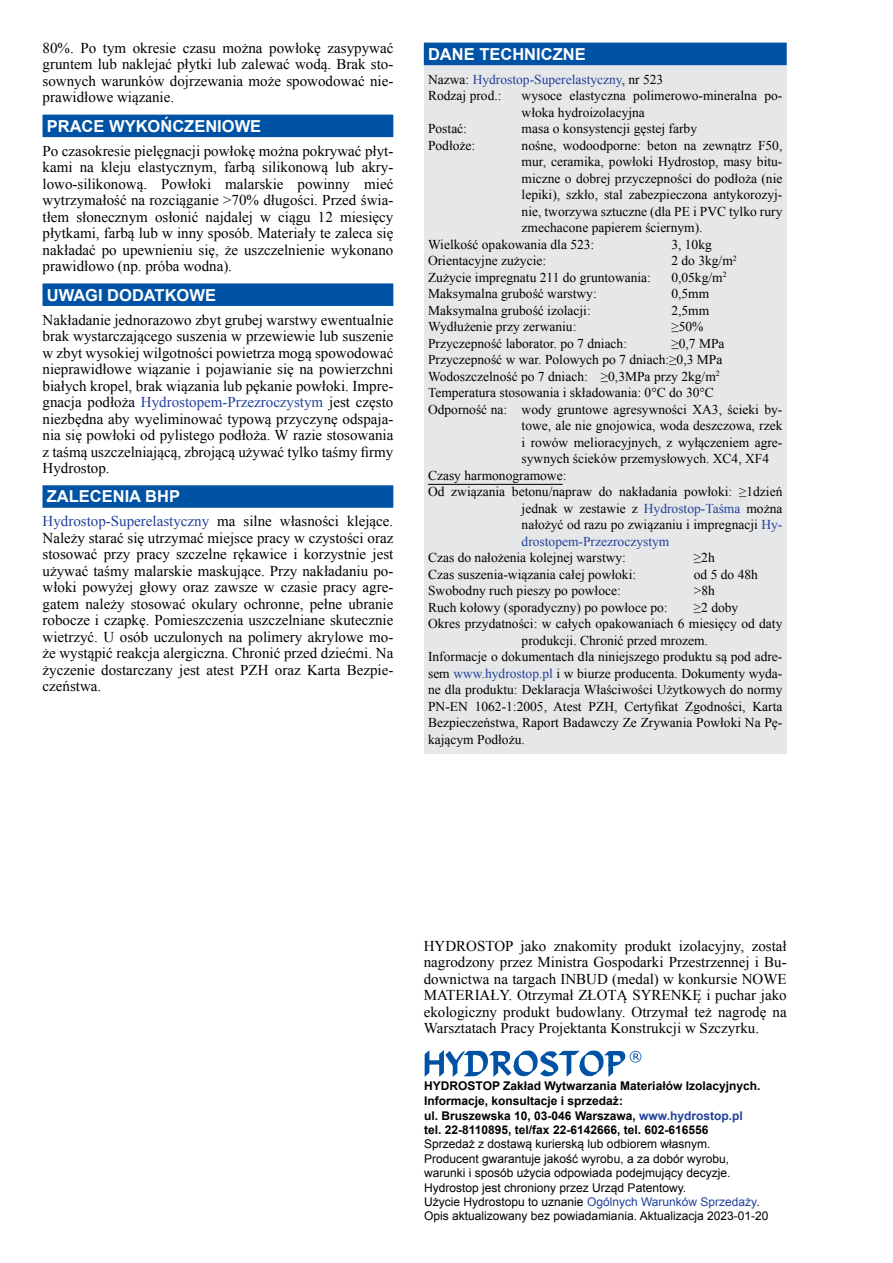
<style>
.page{position:relative;width:893px;height:1263px;background:#fff}
.page>*{position:absolute;margin:0;border:0;box-sizing:border-box;transform-origin:0 0}
.t1{font:700 16.5px "Arial";color:#fff}
.t2{font:15px/16.5px "Times New Roman";color:#000;text-align:justify}
.t3{font:13.5px/16.5px "Times New Roman";color:#000}
.t4{font:13.5px/16.5px "Times New Roman";color:#21409a}
.t5{font:12px/14.4px "Arial";color:#000}
.t6{font:700 12px/14.5px "Arial";color:#000}
.s1{color:#21409a}
.s2{color:#000}
</style>
<div class="page">
<svg style="left:425px;top:1050px;width:216px;height:27px"></svg>
<div style="left:424px;top:43px;width:363px;height:711px;background:#e6e7e8"></div>
<div style="left:424px;top:43px;width:363px;height:22px;background:#0052a4"></div>
<hr style="left:428px;top:484px;width:135px;height:1px;background:#000">
<div style="left:43px;top:115px;width:350px;height:22px;background:#0052a4"></div>
<div style="left:43px;top:283px;width:350px;height:23px;background:#0052a4"></div>
<div style="left:43px;top:485px;width:350px;height:23px;background:#0052a4"></div>
<p class="t2" style="left:43px;top:39px;width:352px">80%. Po tym okresie czasu można powłokę zasypywać gruntem lub naklejać płytki lub zalewać wodą. Brak sto&shy;sownych warunków dojrzewania może spowodować nie&shy;prawidłowe wiązanie.</p>
<p class="t1" style="left:47px;top:115px;width:216px">PRACE WYKOŃCZENIOWE</p>
<p class="t2" style="left:43px;top:142px;width:352px">Po czasokresie pielęgnacji powłokę można pokrywać płyt&shy;kami na kleju elastycznym, farbą silikonową lub akry&shy;lowo-silikonową. Powłoki malarskie powinny mieć wytrzymałość na rozciąganie &gt;70% długości. Przed świa&shy;tłem słonecznym osłonić najdalej w ciągu 12 miesięcy płytkami, farbą lub w inny sposób. Materiały te zaleca się nakładać po upewnieniu się, że uszczelnienie wykonano prawidłowo (np. próba wodna).</p>
<p class="t1" style="left:47px;top:284px;width:171px">UWAGI DODATKOWE</p>
<p class="t2" style="left:43px;top:311px;width:352px">Nakładanie jednorazowo zbyt grubej warstwy ewentualnie brak wystarczającego suszenia w przewiewie lub suszenie w zbyt wysokiej wilgotności powietrza mogą spowodować nieprawidłowe wiązanie i pojawianie się na powierzchni białych kropel, brak wiązania lub pękanie powłoki. Impre&shy;gnacja podłoża <span class="s1">Hydrostopem-Przezroczystym</span> jest często niezbędna aby wyeliminować typową przyczynę odspaja&shy;nia się powłoki od pylistego podłoża. W razie stosowania z taśmą uszczelniającą, zbrojącą używać tylko taśmy firmy Hydrostop.</p>
<p class="t1" style="left:47px;top:486px;width:135px">ZALECENIA BHP</p>
<p class="t2" style="left:43px;top:513px;width:352px"><span class="s1">Hydrostop-Superelastyczny</span> ma silne własności klejące.<br>Należy starać się utrzymać miejsce pracy w czystości oraz stosować przy pracy szczelne rękawice i korzystnie jest używać taśmy malarskie maskujące. Przy nakładaniu po&shy;włoki powyżej głowy oraz zawsze w czasie pracy agre&shy;gatem należy stosować okulary ochronne, pełne ubranie robocze i czapkę. Pomieszczenia uszczelniane skutecznie wietrzyć. U osób uczulonych na polimery akrylowe mo&shy;że wystąpić reakcja alergiczna. Chronić przed dziećmi. Na życzenie dostarczany jest atest PZH oraz Karta Bezpie&shy;czeństwa.</p>
<p class="t1" style="left:428px;top:43px;width:159px">DANE TECHNICZNE</p>
<p class="t4" style="left:428px;top:71px;width:237px"><span class="s2">Nazwa:</span> Hydrostop-Superelastyczny<span class="s2">, nr 523<br>Rodzaj prod.:</span></p>
<p class="t3" style="left:522px;top:87px;width:262px">wysoce elastyczna polimerowo-mineralna po&shy;włoka hydroizolacyjna</p>
<p class="t3" style="left:428px;top:120px;width:41px">Postać:</p>
<p class="t3" style="left:522px;top:120px;width:177px">masa o konsystencji gęstej farby</p>
<p class="t3" style="left:428px;top:137px;width:49px">Podłoże:</p>
<p class="t3" style="left:522px;top:137px;width:262px">nośne, wodoodporne: beton na zewnątrz F50,</p>
<p class="t3" style="left:522px;top:153px;width:262px">mur, ceramika, powłoki Hydrostop, masy bitu-</p>
<p class="t3" style="left:522px;top:170px;width:262px">miczne o dobrej przyczepności do podłoża (nie</p>
<p class="t3" style="left:522px;top:186px;width:262px">lepiki), szkło, stal zabezpieczona antykorozyj-</p>
<p class="t3" style="left:522px;top:203px;width:262px">nie, tworzywa sztuczne (dla PE i PVC tylko rury</p>
<p class="t3" style="left:522px;top:219px;width:183px">zmechacone papierem ściernym).</p>
<p class="t3" style="left:428px;top:236px;width:168px">Wielkość opakowania dla 523:</p>
<p class="t3" style="left:671px;top:236px;width:42px">3, 10kg</p>
<p class="t3" style="left:428px;top:252px;width:120px">Orientacyjne zużycie:</p>
<p class="t3" style="left:671px;top:252px;width:67px">2 do 3kg/m<sup>2</sup></p>
<p class="t3" style="left:428px;top:269px;width:224px">Zużycie impregnatu 211 do gruntowania:</p>
<p class="t3" style="left:671px;top:269px;width:57px">0,05kg/m<sup>2</sup></p>
<p class="t3" style="left:428px;top:285px;width:170px">Maksymalna grubość warstwy:</p>
<p class="t3" style="left:671px;top:285px;width:39px">0,5mm</p>
<p class="t3" style="left:428px;top:302px;width:164px">Maksymalna grubość izolacji:</p>
<p class="t3" style="left:671px;top:302px;width:39px">2,5mm</p>
<p class="t3" style="left:428px;top:318px;width:150px">Wydłużenie przy zerwaniu:</p>
<p class="t3" style="left:671px;top:318px;width:34px">≥50%</p>
<p class="t3" style="left:428px;top:335px;width:201px">Przyczepność laborator. po 7 dniach:</p>
<p class="t3" style="left:671px;top:335px;width:55px">≥0,7 MPa</p>
<p class="t3" style="left:428px;top:351px;width:296px">Przyczepność w war. Polowych po 7 dniach:≥0,3 MPa</p>
<p class="t3" style="left:428px;top:368px;width:293px">Wodoszczelność po 7 dniach: ≥0,3MPa przy 2kg/m<sup>2</sup></p>
<p class="t3" style="left:428px;top:384px;width:287px">Temperatura stosowania i składowania: 0°C do 30°C</p>
<p class="t3" style="left:428px;top:401px;width:356px">Odporność na: wody gruntowe agresywności XA3, ścieki by-</p>
<p class="t3" style="left:522px;top:417px;width:262px">towe, ale nie gnojowica, woda deszczowa, rzek</p>
<p class="t3" style="left:522px;top:434px;width:262px">i rowów melioracyjnych, z wyłączeniem agre-</p>
<p class="t3" style="left:522px;top:450px;width:249px">sywnych ścieków przemysłowych. XC4, XF4</p>
<p class="t3" style="left:428px;top:467px;width:140px">Czasy harmonogramowe:</p>
<p class="t3" style="left:428px;top:483px;width:356px">Od związania betonu/napraw do nakładania powłoki: ≥1dzień</p>
<p class="t3" style="left:522px;top:500px;width:262px">jednak w zestawie z <span class="s1">Hydrostop-Taśma</span> można</p>
<p class="t3" style="left:522px;top:516px;width:262px">nałożyć od razu po związaniu i impregnacji <span class="s1">Hy-</span></p>
<p class="t4" style="left:522px;top:533px;width:149px">drostopem-Przezroczystym</p>
<p class="t3" style="left:428px;top:549px;width:199px">Czas do nałożenia kolejnej warstwy:</p>
<p class="t3" style="left:694px;top:549px;width:22px">≥2h</p>
<p class="t3" style="left:428px;top:566px;width:210px">Czas suszenia-wiązania całej powłoki:</p>
<p class="t3" style="left:694px;top:566px;width:66px">od 5 do 48h</p>
<p class="t3" style="left:428px;top:582px;width:194px">Swobodny ruch pieszy po powłoce:</p>
<p class="t3" style="left:694px;top:582px;width:23px">&gt;8h</p>
<p class="t3" style="left:428px;top:599px;width:241px">Ruch kołowy (sporadyczny) po powłoce po:</p>
<p class="t3" style="left:694px;top:599px;width:46px">≥2 doby</p>
<p class="t3" style="left:428px;top:615px;width:356px">Okres przydatności: w całych opakowaniach 6 miesięcy od daty</p>
<p class="t3" style="left:522px;top:632px;width:188px">produkcji. Chronić przed mrozem.</p>
<p class="t3" style="left:428px;top:648px;width:356px">Informacje o dokumentach dla niniejszego produktu są pod adre-</p>
<p class="t3" style="left:428px;top:665px;width:356px">sem <span class="s1">www.hydrostop.pl</span> i w biurze producenta. Dokumenty wyda-</p>
<p class="t3" style="left:428px;top:681px;width:356px">ne dla produktu: Deklaracja Właściwości Użytkowych do normy</p>
<p class="t3" style="left:428px;top:698px;width:356px">PN-EN 1062-1:2005, Atest PZH, Certyfikat Zgodności, Karta</p>
<p class="t3" style="left:428px;top:714px;width:356px">Bezpieczeństwa, Raport Badawczy Ze Zrywania Powłoki Na Pę-</p>
<p class="t3" style="left:428px;top:731px;width:98px">kającym Podłożu.</p>
<p class="t2" style="left:424px;top:937px;width:364px">HYDROSTOP jako znakomity produkt izolacyjny, został nagrodzony przez Ministra Gospodarki Przestrzennej i Bu&shy;downictwa na targach INBUD (medal) w konkursie NOWE MATERIAŁY. Otrzymał ZŁOTĄ SYRENKĘ i puchar jako ekologiczny produkt budowlany. Otrzymał też nagrodę na Warsztatach Pracy Projektanta Konstrukcji w Szczyrku.</p>
<p class="t6" style="left:424px;top:1079px;width:338px">HYDROSTOP Zakład Wytwarzania Materiałów Izolacyjnych.<br>Informacje, konsultacje i sprzedaż:<br>ul. Bruszewska 10, 03-046 Warszawa, <span class="s1">www.hydrostop.pl </span>tel. 22-8110895, tel/fax 22-6142666, tel. 602-616556</p>
<p class="t5" style="left:424px;top:1137px;width:346px">Sprzedaż z dostawą kurierską lub odbiorem własnym.<br>Producent gwarantuje jakość wyrobu, a za dobór wyrobu, warunki i sposób użycia odpowiada podejmujący decyzje.<br>Hydrostop jest chroniony przez Urząd Patentowy.<br>Użycie Hydrostopu to uznanie <span class="s1">Ogólnych Warunków Sprzedaży</span>.<br>Opis aktualizowany bez powiadamiania. Aktualizacja 2023-01-20</p>
</div>
